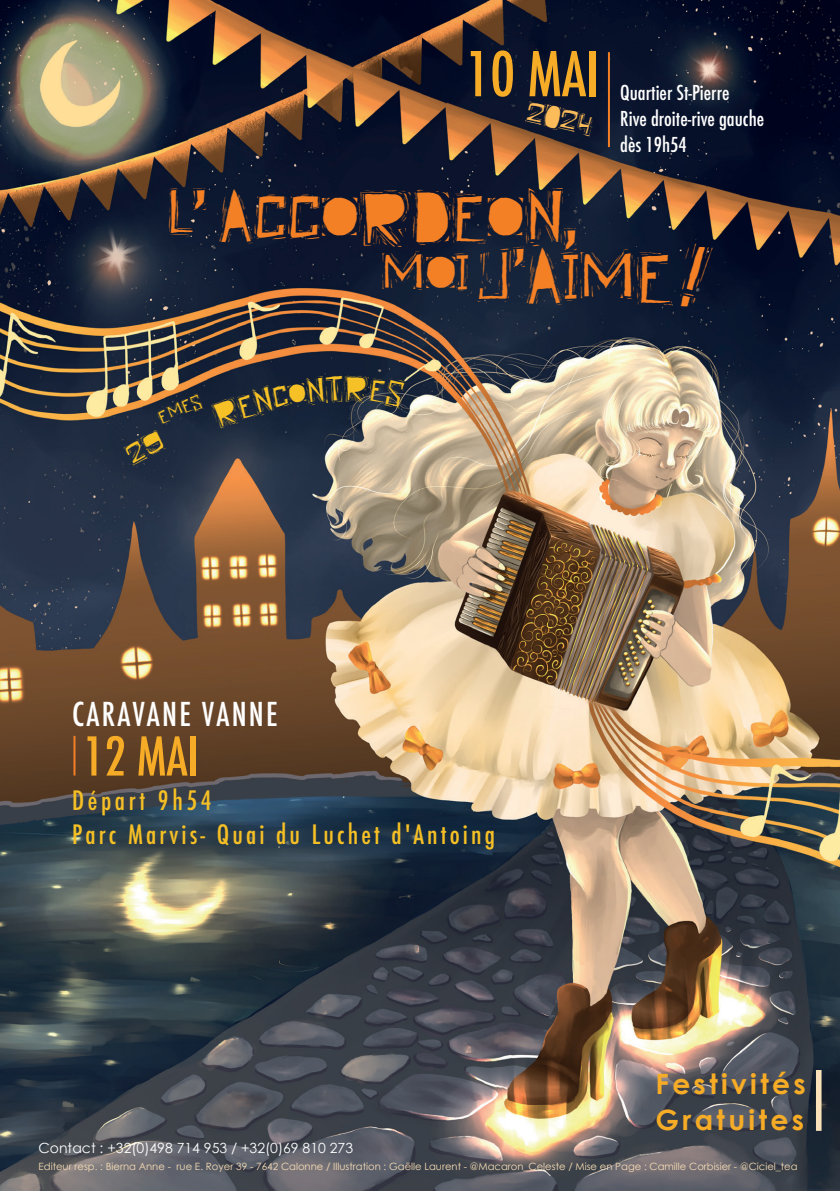
<style>
.page{position:relative;width:840px;height:1191px;background:#fff}
.page>*{position:absolute;margin:0;border:0;box-sizing:border-box;transform-origin:0 0}
.t1{font:500 condensed 60px "Futura";color:#f6ac26}
.t2{font:500 condensed 52px "Futura";color:#f6ac26}
.t3{font:36px "Linographer";color:#f48026}
.t4{font:34px "Linographer";color:#f48026}
.t5{font:500 condensed 32px "Futura";letter-spacing:.07em;color:#fff}
.t6{font:700 28px/36px "Century Gothic";letter-spacing:.12em;color:#f6ac26}
.t7{font:28px "Linographer";color:#f48026}
.t8{font:500 condensed 26px/34px "Futura";letter-spacing:.12em;color:#f6c025}
.t9{font:26px "Linographer";color:#f48026}
.t10{font:500 condensed 20px/26px "Futura";color:#fff}
.t11{font:16px "Linographer";color:#fcbc59}
.t12{font:14px "Century Gothic";color:#fff}
.t13{font:10px "Century Gothic";color:#f9ddb5}
</style>
<div class="page">
<img style="left:0;top:0;width:839px;height:1191px">
<div style="left:815px;top:1070px;width:6px;height:60px;background:#fbe1b9"></div>
<hr style="left:607px;top:52px;width:2px;height:95px;background:#f48026">
<hr style="left:73px;top:736px;width:2px;height:39px;background:#f48026">
<div style="left:123px;top:430px;width:43px;height:36px;background:#1e2a3f"></div>
<svg style="left:157px;top:393px;width:46px;height:31px"></svg>
<svg style="left:210px;top:375px;width:195px;height:55px;background:#273243"></svg>
<div style="left:672px;top:241px;width:40px;height:68px;background:#09142d"></div>
<h1 class="t1" style="left:465px;top:36px;width:135px">10 MAI</h1>
<h3 class="t11" style="left:528px;top:103px;width:69px;rotate:12deg">2024</h3>
<h3 class="t10" style="left:620px;top:79px;width:145px">Quartier St-Pierre<br>Rive droite-rive gauche dès 19h54</h3>
<h3 class="t4" style="left:168px;top:201px;width:397px"><sup>L</sup><sup>’</sup> AccordEon</h3>
<h3 class="t3" style="left:476px;top:260px;width:198px">j<sup>’</sup>aime</h3>
<h3 class="t9" style="left:562px;top:222px;width:16px">,</h3>
<h3 class="t7" style="left:381px;top:259px;width:89px">Moi</h3>
<h3 class="t5" style="left:72px;top:693px;width:207px">CARAVANE VANNE</h3>
<h2 class="t2" style="left:83px;top:723px;width:118px">12 MAI</h2>
<h3 class="t8" style="left:72px;top:783px;width:424px">Départ 9h54<br>Parc Marvis- Quai du Luchet d'Antoing</h3>
<h3 class="t12" style="left:38px;top:1137px;width:316px">Contact : +32(0)498 714 953 / +32(0)69 810 273</h3>
<h3 class="t6" style="left:655px;top:1064px;width:152px">Festivités<br>Gratuites</h3>
<p class="t13" style="left:38px;top:1159px;width:760px">Editeur resp. : Bierna Anne - rue E. Royer 39 - 7642 Calonne / Illustration : Gaëlle Laurent - @Macaron_Celeste / Mise en Page : Camille Corbisier - @Ciciel_tea</p>
</div>
